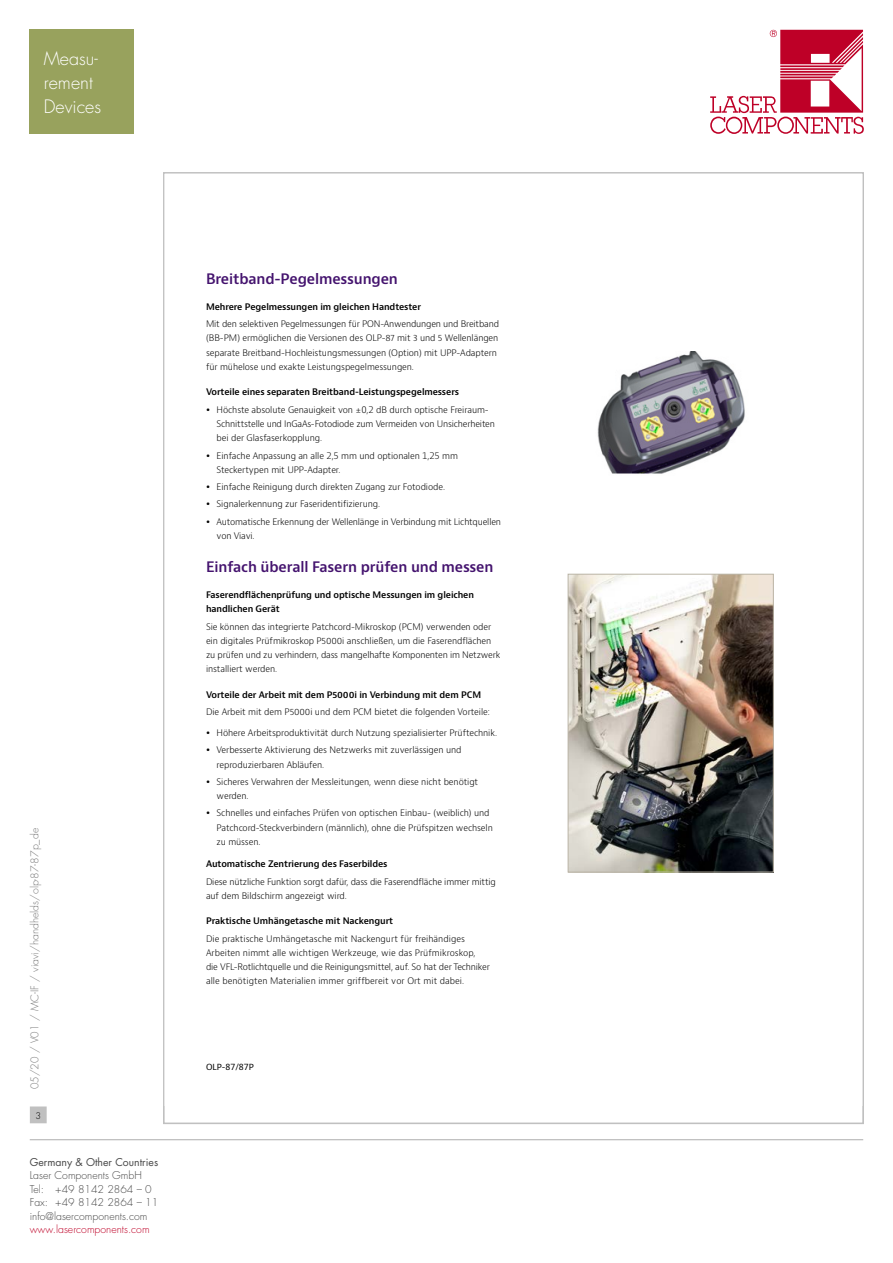
<style>
.page{position:relative;width:893px;height:1263px;background:#fff}
.page>*{position:absolute;margin:0;border:0;box-sizing:border-box;transform-origin:0 0}
.t1{font:300 18px/24px "Futura Std";color:#fff}
.t2{font:600 14.1px "Bernino Sans";letter-spacing:-.01em;color:#44136e}
.t3{font:300 10.5px/13.5px "Futura Std";color:#484848}
.t4{font:300 10.5px "Futura Std";color:#7c7c7c}
.t5{font:300 10.5px "Futura Std";color:#be0027}
.t6{font:10.5px "Futura Std";color:#484848}
.t7{font:300 9px "Futura Std";color:#000}
.t8{font:300 8.85px/14.1px "Bernino Sans";letter-spacing:-.01em;color:#000}
.t9{font:600 8.85px/14.1px "Bernino Sans";letter-spacing:-.01em;color:#000}
.t10{font:8.25px "Bernino Sans";color:#000}
</style>
<div class="page">
<svg style="left:710px;top:30px;width:153px;height:104px"></svg>
<hr style="left:30px;top:1139px;width:833px;height:1px;background:#c0c0c0">
<div style="left:31px;top:1107px;width:15px;height:16px;background:#c0c0c0"></div>
<div style="left:30px;top:1106px;width:17px;height:17px;border:1px solid #c0c0c0"></div>
<img style="left:597px;top:352px;width:148px;height:122px">
<img style="left:570px;top:576px;width:202px;height:294px">
<div style="left:568px;top:574px;width:206px;height:298px;border:1px solid #bbb5a7"></div>
<div style="left:30px;top:30px;width:104px;height:104px;background:#98a25d"></div>
<h1 class="t1" style="left:44px;top:47px;width:59px">Measu&shy;rement<br>Devices</h1>
<p class="t4" style="left:28px;top:1089px;width:263px;rotate:-90deg">05/20 / V01 / MC-IF / viavi/handhelds/olp-87-87p_de</p>
<p class="t7" style="left:35px;top:1110px;width:7px">3</p>
<p class="t6" style="left:30px;top:1155px;width:130px">Germany &amp; Other Countries</p>
<p class="t3" style="left:30px;top:1169px;width:130px">Laser Components GmbH<br>Tel: +49 8142 2864 – 0<br>Fax: +49 8142 2864 – 11 info@lasercomponents.com</p>
<p class="t5" style="left:30px;top:1223px;width:121px">www.lasercomponents.com</p>
<h2 class="t2" style="left:206px;top:270px;width:193px">Breitband-Pegelmessungen</h2>
<p class="t9" style="left:206px;top:300px;width:216px">Mehrere Pegelmessungen im gleichen Handtester</p>
<p class="t8" style="left:206px;top:317px;width:294px">Mit den selektiven Pegelmessungen für PON-Anwendungen und Breitband (BB-PM) ermöglichen die Versionen des OLP-87 mit 3 und 5 Wellenlängen separate Breitband-Hochleistungsmessungen (Option) mit UPP-Adaptern für mühelose und exakte Leistungspegelmessungen.</p>
<p class="t9" style="left:206px;top:385px;width:255px">Vorteile eines separaten Breitband-Leistungspegelmessers</p>
<p class="t8" style="left:217px;top:403px;width:280px">Höchste absolute Genauigkeit von ±0,2 dB durch optische Freiraum-<br>Schnittstelle und InGaAs-Fotodiode zum Vermeiden von Unsicherheiten bei der Glasfaserkopplung.</p>
<p class="t8" style="left:217px;top:448px;width:243px">Einfache Anpassung an alle 2,5 mm und optionalen 1,25 mm<br>Steckertypen mit UPP-Adapter.</p>
<p class="t8" style="left:217px;top:478px;width:286px;line-height:17.4px">Einfache Reinigung durch direkten Zugang zur Fotodiode.<br>Signalerkennung zur Faseridentifizierung.<br>Automatische Erkennung der Wellenlänge in Verbindung mit Lichtquellen</p>
<p class="t8" style="left:217px;top:529px;width:40px">von Viavi.</p>
<h2 class="t2" style="left:206px;top:558px;width:289px">Einfach überall Fasern prüfen und messen</h2>
<p class="t9" style="left:206px;top:588px;width:270px">Faserendflächenprüfung und optische Messungen im gleichen handlichen Gerät</p>
<p class="t8" style="left:206px;top:620px;width:296px">Sie können das integrierte Patchcord-Mikroskop (PCM) verwenden oder ein digitales Prüfmikroskop P5000i anschließen, um die Faserendflächen zu prüfen und zu verhindern, dass mangelhafte Komponenten im Netzwerk installiert werden.</p>
<p class="t9" style="left:206px;top:688px;width:277px">Vorteile der Arbeit mit dem P5000i in Verbindung mit dem PCM</p>
<p class="t8" style="left:206px;top:705px;width:285px">Die Arbeit mit dem P5000i und dem PCM bietet die folgenden Vorteile:</p>
<p class="t8" style="left:217px;top:724px;width:282px;line-height:17.4px">Höhere Arbeitsproduktivität durch Nutzung spezialisierter Prüftechnik.<br>Verbesserte Aktivierung des Netzwerks mit zuverlässigen und</p>
<p class="t8" style="left:217px;top:756px;width:263px;line-height:17.4px">reproduzierbaren Abläufen.<br>Sicheres Verwahren der Messleitungen, wenn diese nicht benötigt</p>
<p class="t8" style="left:217px;top:787px;width:274px;line-height:17.4px">werden.<br>Schnelles und einfaches Prüfen von optischen Einbau- (weiblich) und</p>
<p class="t8" style="left:217px;top:820px;width:278px">Patchcord-Steckverbindern (männlich), ohne die Prüfspitzen wechseln zu müssen.</p>
<p class="t9" style="left:206px;top:857px;width:183px">Automatische Zentrierung des Faserbildes</p>
<p class="t8" style="left:206px;top:874px;width:291px">Diese nützliche Funktion sorgt dafür, dass die Faserendfläche immer mittig auf dem Bildschirm angezeigt wird.</p>
<p class="t9" style="left:206px;top:914px;width:189px">Praktische Umhängetasche mit Nackengurt</p>
<p class="t8" style="left:206px;top:932px;width:285px">Die praktische Umhängetasche mit Nackengurt für freihändiges Arbeiten nimmt alle wichtigen Werkzeuge, wie das Prüfmikroskop,<br>die VFL-Rotlichtquelle und die Reinigungsmittel, auf. So hat der Techniker alle benötigten Materialien immer griffbereit vor Ort mit dabei.</p>
<p class="t10" style="left:206px;top:1061px;width:49px">OLP-87/87P</p>
</div>
